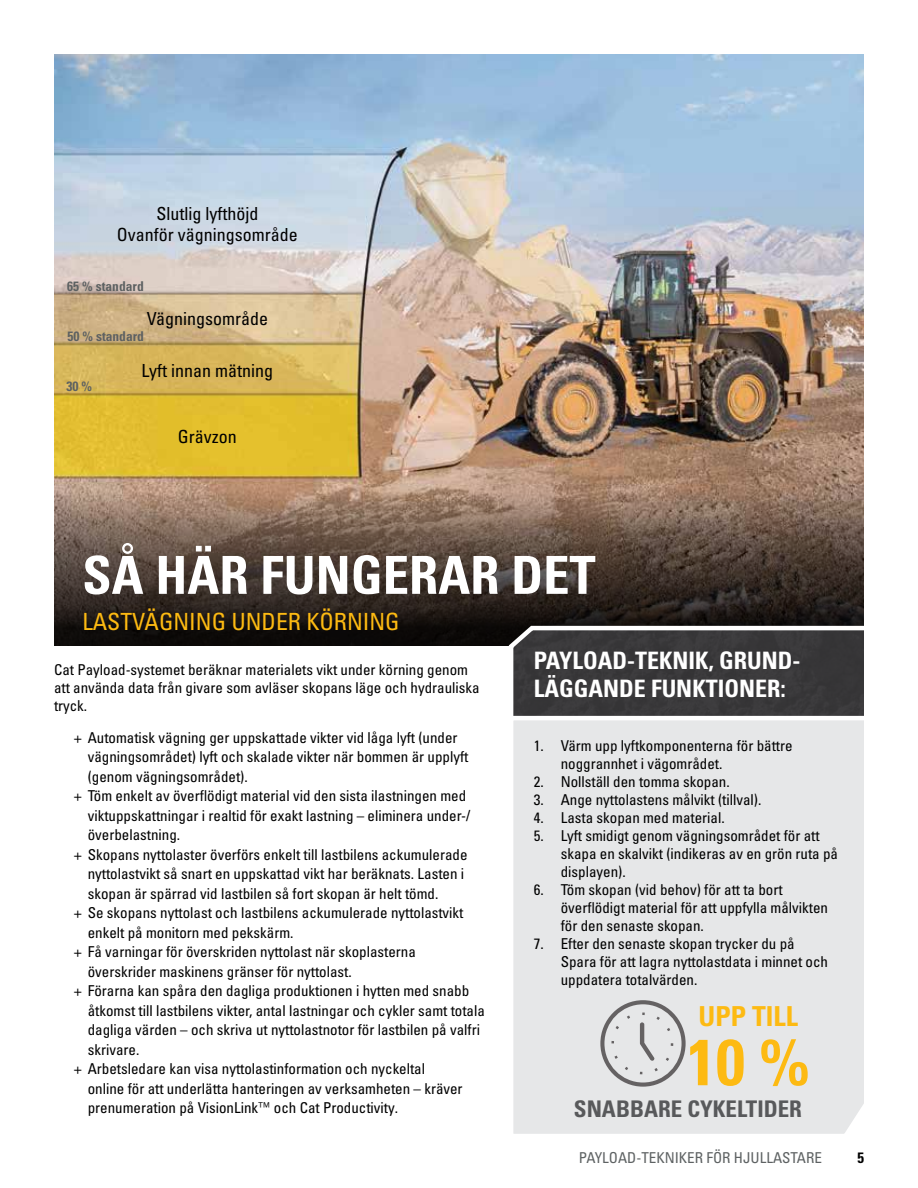
<style>
.page{position:relative;width:918px;height:1188px;background:#fff}
.page>*{position:absolute;margin:0;border:0;box-sizing:border-box;transform-origin:0 0}
.t1{font:64.95px "Univers LTCYR 67 Bold Cond";color:#fdba12}
.t2{font:52.5px "Univers LTCYR 67 Bold Cond";color:#fff}
.t3{font:27.6px "Univers LTCYR 67 Bold Cond";color:#fdba12}
.t4{font:24px/28.8px "Univers LTCYR 67 Bold Cond";color:#fff}
.t5{font:condensed 23.7px "Univers LTCYR 57";color:#fdba12}
.t6{font:22.95px "Univers LTCYR 67 Bold Cond";color:#58595b}
.t7{font:condensed 18px/21.6px "Univers LTCYR 57";color:#000;text-align:center}
.t8{font:condensed 15px/18px "Univers LTCYR 57";color:#000}
.t9{font:condensed 15px "Univers LTCYR 57";color:#5e6263}
.t10{font:15px "Univers LTCYR 67 Bold Cond";color:#000}
.t11{font:13.5px "Univers LTCYR 67 Bold Cond";color:#5d6162}
</style>
<div class="page">
<img style="left:54px;top:54px;width:810px;height:199px">
<img style="left:54px;top:253px;width:810px;height:392px">
<svg style="left:507px;top:622px;width:357px;height:92px;background:#434243"></svg>
<div style="left:513px;top:714px;width:351px;height:420px;background:#e6e7e8"></div>
<svg style="left:600px;top:1000px;width:86px;height:87px;background:#cfcfd0"></svg>
<p class="t7" style="left:117px;top:202px;width:182px">Slutlig lyfthöjd<br>Ovanför vägningsområde</p>
<p class="t11" style="left:67px;top:278px;width:78px">65 % standard</p>
<p class="t7" style="left:147px;top:308px;width:123px">Vägningsområde</p>
<p class="t7" style="left:142px;top:359px;width:133px">Lyft innan mätning</p>
<p class="t11" style="left:68px;top:328px;width:78px">50 % standard</p>
<p class="t11" style="left:67px;top:378px;width:27px">30 %</p>
<p class="t7" style="left:178px;top:425px;width:60px">Grävzon</p>
<h2 class="t2" style="left:82px;top:543px;width:515px">SÅ HÄR FUNGERAR DET</h2>
<h3 class="t5" style="left:82px;top:606px;width:319px">LASTVÄGNING UNDER KÖRNING</h3>
<p class="t8" style="left:54px;top:660px;width:427px">Cat Payload-systemet beräknar materialets vikt under körning genom att använda data från givare som avläser skopans läge och hydrauliska tryck.</p>
<p class="t8" style="left:74px;top:728px;width:385px">+ Automatisk vägning ger uppskattade vikter vid låga lyft (under</p>
<p class="t8" style="left:88px;top:747px;width:382px">vägningsområdet) lyft och skalade vikter när bommen är upplyft</p>
<p class="t8" style="left:88px;top:767px;width:161px">(genom vägningsområdet).</p>
<p class="t8" style="left:74px;top:786px;width:394px">+ Töm enkelt av överflödigt material vid den sista ilastningen med</p>
<p class="t8" style="left:88px;top:806px;width:384px">viktuppskattningar i realtid för exakt lastning – eliminera under-/</p>
<p class="t8" style="left:88px;top:825px;width:94px">överbelastning.</p>
<p class="t8" style="left:74px;top:845px;width:395px">+ Skopans nyttolaster överförs enkelt till lastbilens ackumulerade</p>
<p class="t8" style="left:88px;top:864px;width:378px">nyttolastvikt så snart en uppskattad vikt har beräknats. Lasten i</p>
<p class="t8" style="left:88px;top:884px;width:352px">skopan är spärrad vid lastbilen så fort skopan är helt tömd.</p>
<p class="t8" style="left:74px;top:903px;width:391px">+ Se skopans nyttolast och lastbilens ackumulerade nyttolastvikt</p>
<p class="t8" style="left:88px;top:923px;width:207px">enkelt på monitorn med pekskärm.</p>
<p class="t8" style="left:74px;top:942px;width:343px">+ Få varningar för överskriden nyttolast när skoplasterna</p>
<p class="t8" style="left:88px;top:962px;width:266px">överskrider maskinens gränser för nyttolast.</p>
<p class="t8" style="left:74px;top:981px;width:397px">+ Förarna kan spåra den dagliga produktionen i hytten med snabb</p>
<p class="t8" style="left:88px;top:1001px;width:399px">åtkomst till lastbilens vikter, antal lastningar och cykler samt totala</p>
<p class="t8" style="left:88px;top:1020px;width:394px">dagliga värden – och skriva ut nyttolastnotor för lastbilen på valfri</p>
<p class="t8" style="left:88px;top:1040px;width:53px">skrivare.</p>
<p class="t8" style="left:74px;top:1059px;width:352px">+ Arbetsledare kan visa nyttolastinformation och nyckeltal</p>
<p class="t8" style="left:88px;top:1079px;width:376px">online för att underlätta hanteringen av verksamheten – kräver</p>
<p class="t8" style="left:88px;top:1098px;width:312px">prenumeration på VisionLink™ och Cat Productivity.</p>
<h3 class="t4" style="left:534px;top:645px;width:268px">PAYLOAD-TEKNIK, GRUND-<br>LÄGGANDE FUNKTIONER:</h3>
<p class="t8" style="left:561px;top:736px;width:233px;text-indent:-27px">1. Värm upp lyftkomponenterna för bättre noggrannhet i vägområdet.</p>
<p class="t8" style="left:534px;top:772px;width:198px">2. Nollställ den tomma skopan.</p>
<p class="t8" style="left:534px;top:790px;width:229px">3. Ange nyttolastens målvikt (tillval).</p>
<p class="t8" style="left:534px;top:808px;width:193px">4. Lasta skopan med material.</p>
<p class="t8" style="left:561px;top:826px;width:279px;text-indent:-27px">5. Lyft smidigt genom vägningsområdet för att skapa en skalvikt (indikeras av en grön ruta på displayen).</p>
<p class="t8" style="left:561px;top:880px;width:269px;text-indent:-27px">6. Töm skopan (vid behov) för att ta bort överflödigt material för att uppfylla målvikten för den senaste skopan.</p>
<p class="t8" style="left:561px;top:934px;width:269px;text-indent:-27px">7. Efter den senaste skopan trycker du på<br>Spara för att lagra nyttolastdata i minnet och uppdatera totalvärden.</p>
<h3 class="t3" style="left:699px;top:1000px;width:101px">UPP TILL</h3>
<h1 class="t1" style="left:687px;top:1022px;width:124px">10 %</h1>
<h3 class="t6" style="left:574px;top:1095px;width:230px">SNABBARE CYKELTIDER</h3>
<p class="t9" style="left:579px;top:1148px;width:245px">PAYLOAD-TEKNIKER FÖR HJULLASTARE</p>
<p class="t10" style="left:857px;top:1148px;width:8px">5</p>
</div>
